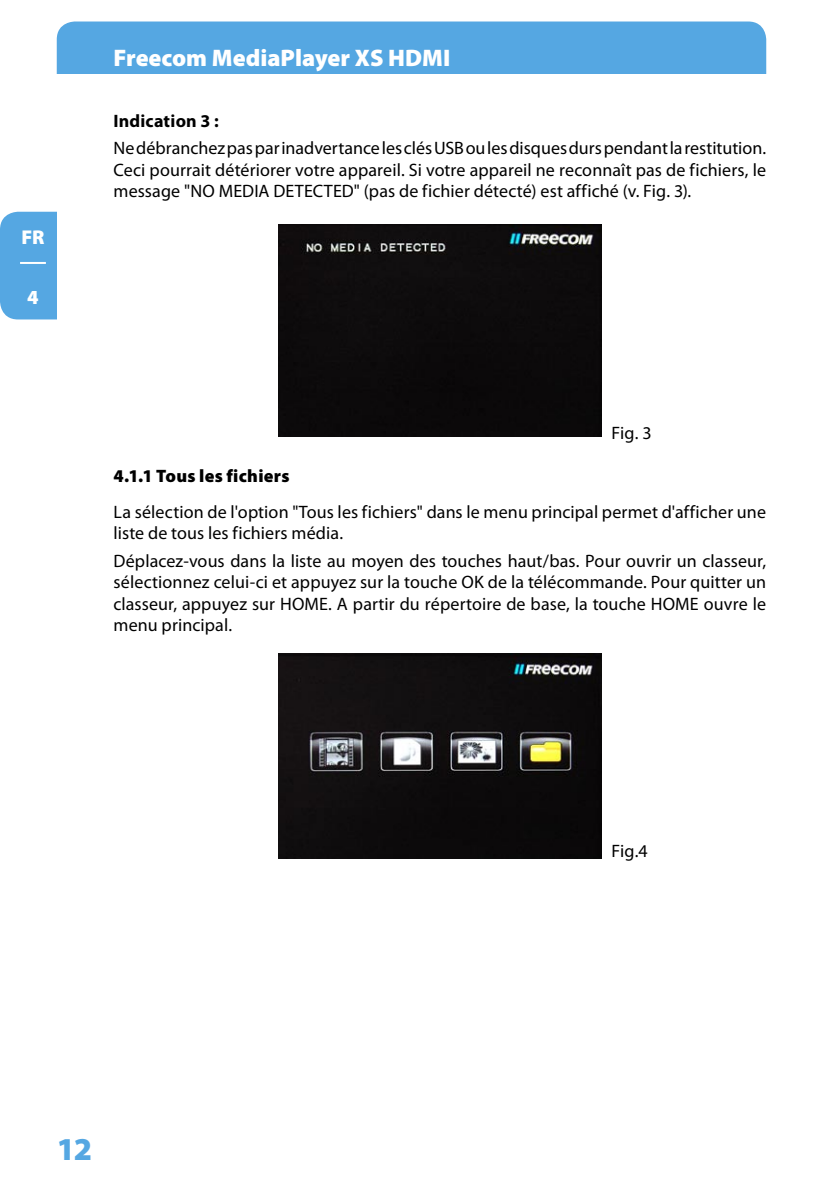
<style>
.page{position:relative;width:840px;height:1191px;background:#fff}
.page>*{position:absolute;margin:0;border:0;box-sizing:border-box;transform-origin:0 0}
.t1{font:900 32px "Myriad Pro";color:#55a7e2}
.t2{font:900 24px "Myriad Pro";color:#fff}
.t3{font:900 20px "Myriad Pro";color:#fff}
.t4{font:18px/21.6px "Myriad Pro";letter-spacing:.005em;color:#000;text-align:justify}
.t5{font:900 18px "Myriad Pro";letter-spacing:.015em;color:#000}
.t6{font:700 18px "Myriad Pro";letter-spacing:.01em;color:#000}
</style>
<div class="page">
<div style="left:57px;top:22px;width:708px;height:52px;background:#55a7e2"></div>
<div style="left:0;top:212px;width:57px;height:107px;background:#55a7e2"></div>
<hr style="left:20px;top:262px;width:26px;height:2px;background:#fff">
<div style="left:278px;top:224px;width:323px;height:213px;background:#0d0b0c"></div>
<img style="left:278px;top:653px;width:323px;height:205px">
<p class="t3" style="left:21px;top:224px;width:25px">FR</p>
<p class="t3" style="left:27px;top:284px;width:13px">4</p>
<h2 class="t2" style="left:113px;top:42px;width:338px">Freecom MediaPlayer XS HDMI</h2>
<p class="t6" style="left:113px;top:109px;width:107px">Indication 3 :</p>
<p class="t4" style="left:113px;top:137px;width:654px">Ne débranchez pas par inadvertance les clés USB ou les disques durs pendant la restitution.<br>Ceci pourrait détériorer votre appareil. Si votre appareil ne reconnaît pas de fichiers, le message "NO MEDIA DETECTED" (pas de fichier détecté) est affiché (v. Fig. 3).</p>
<p class="t4" style="left:611px;top:422px;width:41px">Fig. 3</p>
<p class="t5" style="left:113px;top:464px;width:177px">4.1.1 Tous les fichiers</p>
<p class="t4" style="left:113px;top:500px;width:653px">La sélection de l'option "Tous les fichiers" dans le menu principal permet d'afficher une liste de tous les fichiers média.</p>
<p class="t4" style="left:113px;top:549px;width:653px">Déplacez-vous dans la liste au moyen des touches haut/bas. Pour ouvrir un classeur, sélectionnez celui-ci et appuyez sur la touche OK de la télécommande. Pour quitter un classeur, appuyez sur HOME. A partir du répertoire de base, la touche HOME ouvre le menu principal.</p>
<p class="t4" style="left:611px;top:840px;width:38px">Fig.4</p>
<h1 class="t1" style="left:57px;top:1127px;width:34px">12</h1>
</div>
